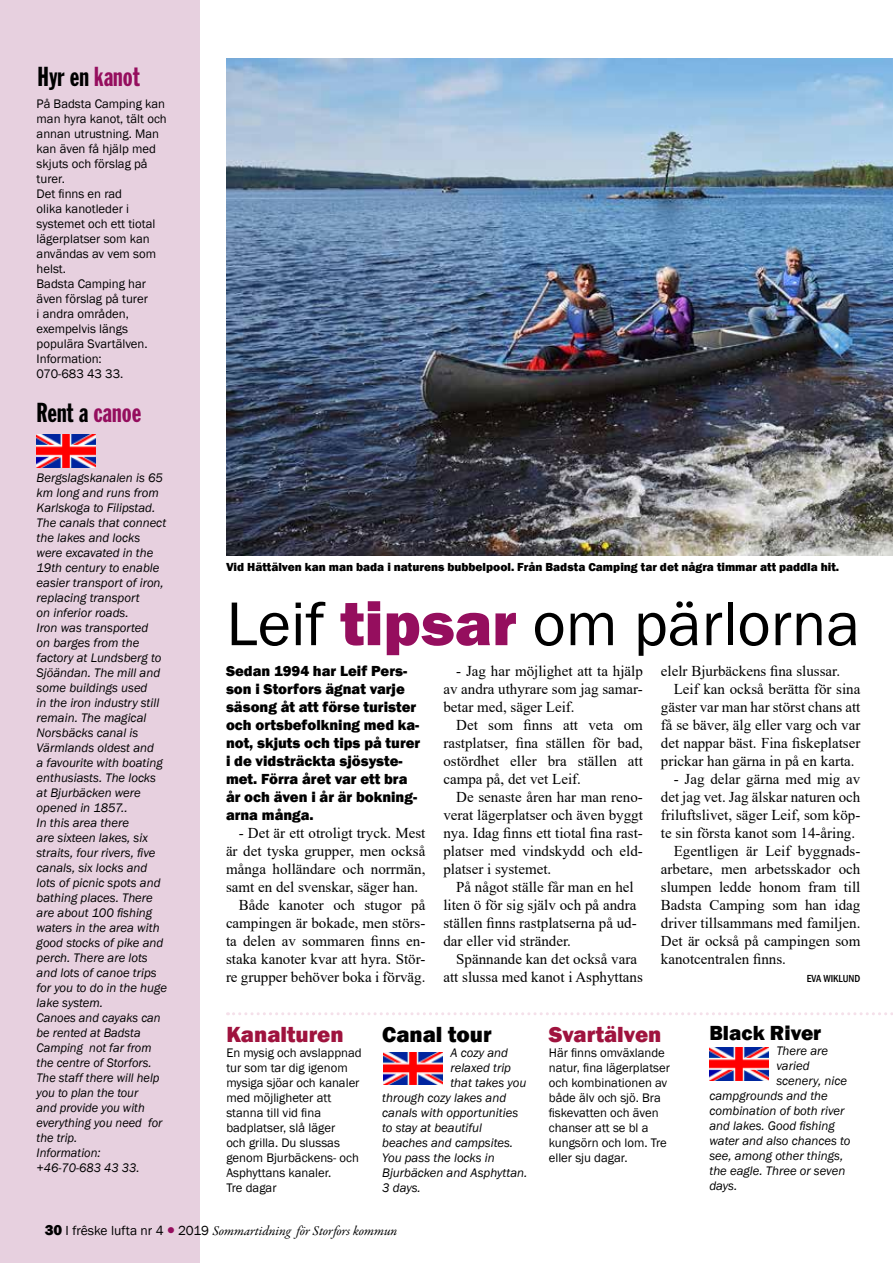
<style>
.page{position:relative;width:893px;height:1263px;background:#fff}
.page>*{position:absolute;margin:0;border:0;box-sizing:border-box;transform-origin:0 0}
.t1{font:63.9px "Franklin Gothic";color:#000}
.t2{font:27px "Franklin Gothic Extra Cond";color:#000}
.t3{font:800 22.5px "Franklin Gothic";color:#9f133e}
.t4{font:800 22.5px "Franklin Gothic";color:#000}
.t5{font:800 21px "Franklin Gothic";color:#000}
.t6{font:15px/18px "Times New Roman";color:#000;text-align:justify}
.t7{font:800 15px/18px "Franklin Gothic";color:#000}
.t8{font:italic 13.5px "Garamond Premr Pro";letter-spacing:-.005em;color:#000}
.t9{font:italic 12.75px/15px "Franklin Gothic";color:#000}
.t10{font:12.75px/15px "Franklin Gothic";color:#000}
.t11{font:800 12px "Franklin Gothic";color:#000}
.t12{font:500 condensed 10.5px "Franklin Gothic";color:#000}
.s1{color:#950e5e}
.s2{font-weight:800;color:#950e5e}
.s3{font-family:"Franklin Gothic";font-weight:800;font-style:normal;font-size:15px}
.s4{font-family:"Franklin Gothic";font-style:normal}
</style>
<div class="page">
<div style="left:0;top:0;width:200px;height:1263px;background:#e7d0df"></div>
<img style="left:37px;top:435px;width:58px;height:32px">
<img style="left:227px;top:58px;width:666px;height:497px">
<img style="left:383px;top:1052px;width:59px;height:33px">
<img style="left:709px;top:1047px;width:59px;height:33px">
<svg style="left:227px;top:1012px;width:666px;height:3px"></svg>
<h2 class="t2" style="left:38px;top:62px;width:104px">Hyr en <span class="s1">kanot</span></h2>
<p class="t10" style="left:37px;top:96px;width:132px">På Badsta Camping kan man hyra kanot, tält och annan utrustning. Man kan även få hjälp med skjuts och förslag på turer.<br>Det finns en rad<br>olika kanotleder i systemet och ett tiotal lägerplatser som kan användas av vem som helst.<br>Badsta Camping har även förslag på turer<br>i andra områden, exempelvis längs populära Svartälven.<br>Information:<br>070-683 43 33.</p>
<h2 class="t2" style="left:37px;top:398px;width:106px">Rent a <span class="s1">canoe</span></h2>
<p class="t9" style="left:37px;top:470px;width:132px">Bergslagskanalen is 65 km long and runs from<br>Karlskoga to Filipstad.<br>The canals that connect the lakes and locks were excavated in the<br>19th century to enable easier transport of iron, replacing transport<br>on inferior roads.<br>Iron was transported<br>on barges from the factory at Lundsberg to<br>Sjöändan. The mill and some buildings used<br>in the iron industry still remain. The magical<br>Norsbäcks canal is<br>Värmlands oldest and<br>a favourite with boating enthusiasts. The locks at Bjurbäcken were opened in 1857..<br>In this area there<br>are sixteen lakes, six straits, four rivers, five canals, six locks and lots of picnic spots and bathing places. There are about 100 fishing waters in the area with good stocks of pike and perch. There are lots and lots of canoe trips for you to do in the huge lake system.<br>Canoes and cayaks can be rented at Badsta<br>Camping not far from the centre of Storfors.<br>The staff there will help you to plan the tour<br>and provide you with everything you need for the trip.<br>Information: +46-70-683 43 33.</p>
<p class="t11" style="left:226px;top:559px;width:615px">Vid Hättälven kan man bada i naturens bubbelpool. Från Badsta Camping tar det några timmar att paddla hit.</p>
<h1 class="t1" style="left:226px;top:584px;width:635px">Leif <span class="s2">tipsar</span> om pärlorna</h1>
<p class="t7" style="left:226px;top:662px;width:196px">Sedan 1994 har Leif Pers&shy;son i Storfors ägnat varje säsong åt att förse turister och ortsbefolkning med ka&shy;not, skjuts och tips på turer i de vidsträckta sjösyste&shy;met. Förra året var ett bra år och även i år är bokning&shy;arna många.</p>
<p class="t6" style="left:239px;top:824px;width:188px">- Det är ett otroligt tryck. Mest</p>
<p class="t6" style="left:226px;top:842px;width:201px">är det tyska grupper, men också</p>
<p class="t6" style="left:226px;top:860px;width:201px">många holländare och norrmän,</p>
<p class="t6" style="left:226px;top:878px;width:194px">samt en del svenskar, säger han.</p>
<p class="t6" style="left:239px;top:896px;width:188px">Både kanoter och stugor på</p>
<p class="t6" style="left:226px;top:914px;width:201px">campingen är bokade, men störs-</p>
<p class="t6" style="left:226px;top:932px;width:201px">ta delen av sommaren finns en-</p>
<p class="t6" style="left:226px;top:950px;width:201px">staka kanoter kvar att hyra. Stör-</p>
<p class="t6" style="left:226px;top:968px;width:201px">re grupper behöver boka i förväg.</p>
<p class="t6" style="left:443px;top:662px;width:201px;text-indent:13px">- Jag har möjlighet att ta hjälp av andra uthyrare som jag samar&shy;betar med, säger Leif.</p>
<p class="t6" style="left:443px;top:716px;width:201px;text-indent:13px">Det som finns att veta om rastplatser, fina ställen för bad, ostördhet eller bra ställen att campa på, det vet Leif.</p>
<p class="t6" style="left:443px;top:788px;width:201px;text-indent:13px">De senaste åren har man reno&shy;verat lägerplatser och även byggt nya. Idag finns ett tiotal fina rast&shy;platser med vindskydd och eld&shy;platser i systemet.</p>
<p class="t6" style="left:443px;top:878px;width:195px;text-align:left;text-indent:13px">På något ställe får man en hel liten ö för sig själv och på andra ställen finns rastplatserna på ud&shy;dar eller vid stränder.</p>
<p class="t6" style="left:443px;top:950px;width:201px;text-align:center">Spännande kan det också vara att slussa med kanot i Asphyttans</p>
<p class="t6" style="left:661px;top:662px;width:181px">elelr Bjurbäckens fina slussar.</p>
<p class="t6" style="left:674px;top:680px;width:188px">Leif kan också berätta för sina</p>
<p class="t6" style="left:661px;top:698px;width:201px">gäster var man har störst chans att</p>
<p class="t6" style="left:661px;top:716px;width:201px">få se bäver, älg eller varg och var</p>
<p class="t6" style="left:661px;top:734px;width:201px">det nappar bäst. Fina fiskeplatser</p>
<p class="t6" style="left:661px;top:752px;width:195px">prickar han gärna in på en karta.</p>
<p class="t6" style="left:674px;top:770px;width:188px">- Jag delar gärna med mig av</p>
<p class="t6" style="left:661px;top:788px;width:201px">det jag vet. Jag älskar naturen och</p>
<p class="t6" style="left:661px;top:806px;width:201px">friluftslivet, säger Leif, som köp-</p>
<p class="t6" style="left:661px;top:824px;width:196px">te sin första kanot som 14-åring.</p>
<p class="t6" style="left:674px;top:842px;width:188px">Egentligen är Leif byggnads-</p>
<p class="t6" style="left:661px;top:860px;width:201px">arbetare, men arbetsskador och</p>
<p class="t6" style="left:661px;top:878px;width:201px">slumpen ledde honom fram till</p>
<p class="t6" style="left:661px;top:896px;width:201px">Badsta Camping som han idag</p>
<p class="t6" style="left:661px;top:914px;width:201px">driver tillsammans med familjen.</p>
<p class="t6" style="left:661px;top:932px;width:201px">Det är också på campingen som</p>
<p class="t6" style="left:661px;top:950px;width:126px">kanotcentralen finns.</p>
<p class="t12" style="left:807px;top:972px;width:55px">EVA WIKLUND</p>
<h3 class="t3" style="left:226px;top:1020px;width:119px">Kanalturen</h3>
<p class="t10" style="left:226px;top:1046px;width:137px">En mysig och avslappnad tur som tar dig igenom mysiga sjöar och kanaler med möjligheter att stanna till vid fina badplatser, slå läger<br>och grilla. Du slussas genom Bjurbäckens- och<br>Asphyttans kanaler.<br>Tre dagar</p>
<h3 class="t4" style="left:382px;top:1020px;width:111px">Canal tour</h3>
<p class="t9" style="left:450px;top:1045px;width:59px">A cozy and</p>
<p class="t9" style="left:450px;top:1060px;width:62px">relaxed trip</p>
<p class="t9" style="left:450px;top:1075px;width:78px">that takes you</p>
<p class="t9" style="left:382px;top:1090px;width:125px">through cozy lakes and</p>
<p class="t9" style="left:382px;top:1105px;width:137px">canals with opportunities</p>
<p class="t9" style="left:382px;top:1120px;width:101px">to stay at beautiful</p>
<p class="t9" style="left:382px;top:1135px;width:132px">beaches and campsites.</p>
<p class="t9" style="left:382px;top:1150px;width:114px">You pass the locks in</p>
<p class="t9" style="left:382px;top:1165px;width:147px">Bjurbäcken and Asphyttan.</p>
<p class="t9" style="left:382px;top:1180px;width:40px">3 days.</p>
<h3 class="t3" style="left:549px;top:1020px;width:114px">Svartälven</h3>
<p class="t10" style="left:549px;top:1046px;width:123px">Här finns omväxlande natur, fina lägerplatser och kombinationen av både älv och sjö. Bra fiskevatten och även chanser att se bl a kungsörn och lom. Tre eller sju dagar.</p>
<h3 class="t5" style="left:709px;top:1019px;width:113px">Black River</h3>
<p class="t9" style="left:776px;top:1044px;width:53px">There are</p>
<p class="t9" style="left:776px;top:1059px;width:35px">varied</p>
<p class="t9" style="left:776px;top:1074px;width:72px">scenery, nice</p>
<p class="t9" style="left:709px;top:1089px;width:120px">campgrounds and the</p>
<p class="t9" style="left:709px;top:1104px;width:137px">combination of both river</p>
<p class="t9" style="left:709px;top:1119px;width:127px">and lakes. Good fishing</p>
<p class="t9" style="left:709px;top:1134px;width:143px">water and also chances to</p>
<p class="t9" style="left:709px;top:1148px;width:135px">see, among other things,</p>
<p class="t9" style="left:709px;top:1163px;width:137px">the eagle. Three or seven</p>
<p class="t9" style="left:709px;top:1178px;width:29px">days.</p>
<p class="t8" style="left:45px;top:1222px;width:354px"><span class="s3">30</span> <span class="s4">I frêske lufta nr 4</span> <span class="s1">●</span> <span class="s4">2019</span> Sommartidning för Storfors kommun</p>
</div>
